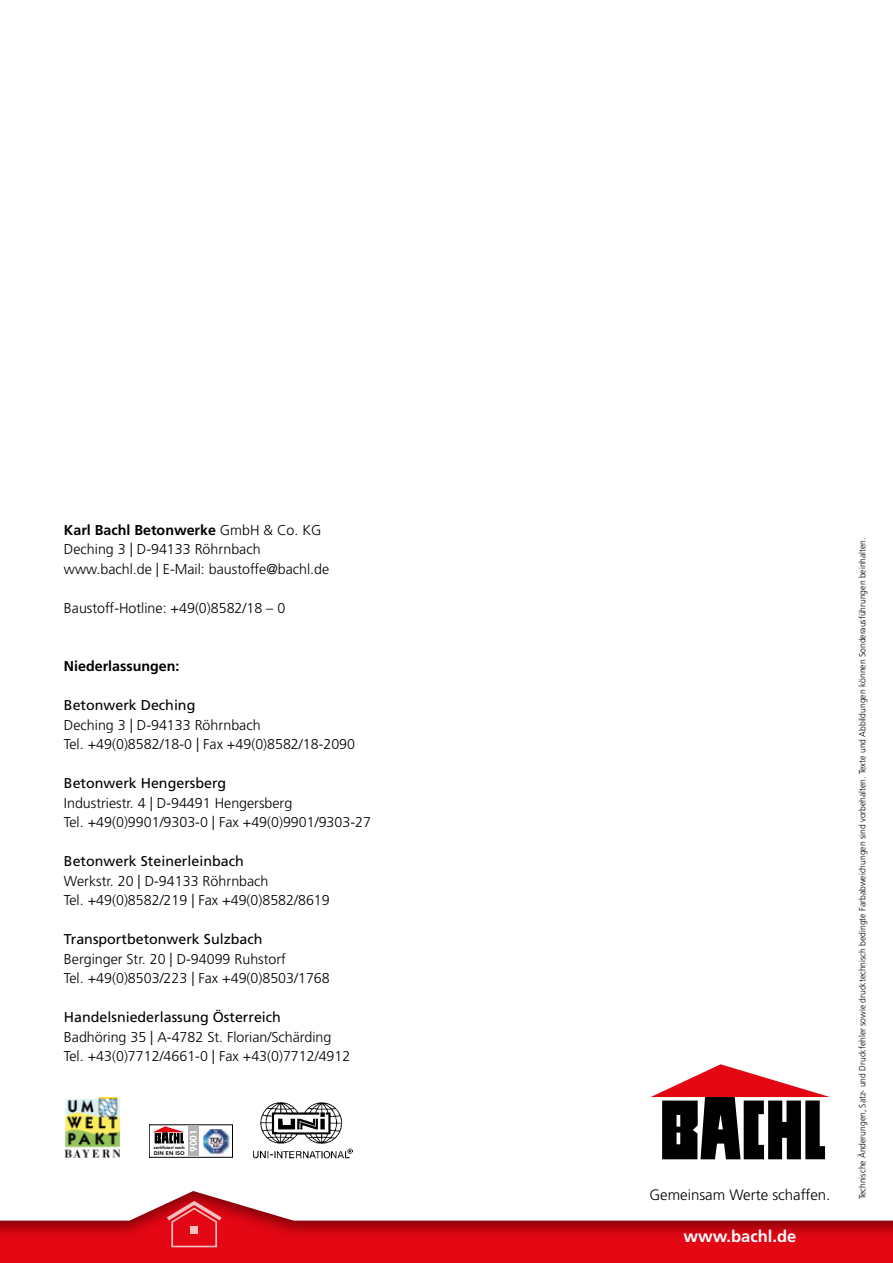
<style>
.page{position:relative;width:893px;height:1263px;background:#fff}
.page>*{position:absolute;margin:0;border:0;box-sizing:border-box;transform-origin:0 0}
.t1{font:700 16.5px "Frutiger CE";color:#fff}
.t2{font:300 15px "Frutiger CE";color:#000}
.t3{font:300 14.25px/19.5px "Frutiger CE";color:#000}
.t4{font:14.25px "Frutiger CE";color:#000}
.t5{font:700 14.25px "Frutiger CE";color:#000}
.t6{font:800 9.45px "Futura BT";color:#fff}
.t7{font:300 9px "Frutiger CE";color:#000;scale:.95 1}
.t8{font:800 5.25px "Futura BT";color:#000}
.t9{font:800 4.2px "Futura BT";color:#000}
.s1{font-weight:700}
</style>
<div class="page">
<svg style="left:0;top:1174px;width:893px;height:89px;background:#d50814"></svg>
<svg style="left:0;top:1126px;width:893px;height:94px"></svg>
<svg style="left:165px;top:1199px;width:58px;height:49px;background:#de2a35"></svg>
<svg style="left:651px;top:1064px;width:179px;height:95px"></svg>
<img style="left:65px;top:1097px;width:55px;height:61px">
<img style="left:252px;top:1102px;width:100px;height:56px">
<img style="left:204px;top:1129px;width:27px;height:26px">
<svg style="left:153px;top:1126px;width:32px;height:17px"></svg>
<div style="left:188px;top:1126px;width:10px;height:30px;background:#b3b2b2"></div>
<p class="t3" style="left:64px;top:520px;width:267px"><span class="s1">Karl Bachl Betonwerke</span> GmbH &amp; Co. KG<br>Deching 3 | D-94133 Röhrnbach www.bachl.de | E-Mail: baustoffe@bachl.de</p>
<p class="t3" style="left:64px;top:598px;width:223px">Baustoff-Hotline: +49(0)8582/18 – 0</p>
<p class="t5" style="left:64px;top:658px;width:117px">Niederlassungen:</p>
<p class="t4" style="left:64px;top:697px;width:133px">Betonwerk Deching</p>
<p class="t3" style="left:64px;top:715px;width:293px">Deching 3 | D-94133 Röhrnbach<br>Tel. +49(0)8582/18-0 | Fax +49(0)8582/18-2090</p>
<p class="t4" style="left:64px;top:775px;width:164px">Betonwerk Hengersberg</p>
<p class="t3" style="left:64px;top:793px;width:309px">Industriestr. 4 | D-94491 Hengersberg<br>Tel. +49(0)9901/9303-0 | Fax +49(0)9901/9303-27</p>
<p class="t4" style="left:64px;top:853px;width:181px">Betonwerk Steinerleinbach</p>
<p class="t3" style="left:64px;top:871px;width:267px">Werkstr. 20 | D-94133 Röhrnbach<br>Tel. +49(0)8582/219 | Fax +49(0)8582/8619</p>
<p class="t4" style="left:64px;top:931px;width:200px">Transportbetonwerk Sulzbach</p>
<p class="t3" style="left:64px;top:949px;width:267px">Berginger Str. 20 | D-94099 Ruhstorf<br>Tel. +49(0)8503/223 | Fax +49(0)8503/1768</p>
<p class="t4" style="left:64px;top:1009px;width:218px">Handelsniederlassung Österreich</p>
<p class="t3" style="left:64px;top:1027px;width:288px">Badhöring 35 | A-4782 St. Florian/Schärding<br>Tel. +43(0)7712/4661-0 | Fax +43(0)7712/4912</p>
<p class="t6" style="left:188px;top:1152px;width:25px;rotate:-90deg">9001</p>
<p class="t9" style="left:154px;top:1145px;width:32px">zertifiziert nach</p>
<p class="t8" style="left:154px;top:1150px;width:33px">DIN EN ISO</p>
<p class="t2" style="left:649px;top:1186px;width:183px">Gemeinsam Werte schaffen.</p>
<p class="t1" style="left:683px;top:1227px;width:114px">www.bachl.de</p>
<p class="t7" style="left:857px;top:1199px;width:698px;rotate:-90deg">Technische Änderungen, Satz- und Druckfehler sowie drucktechnisch bedingte Farbabweichungen sind vorbehalten. Texte und Abbildungen können Sonderausführungen beinhalten.</p>
</div>
